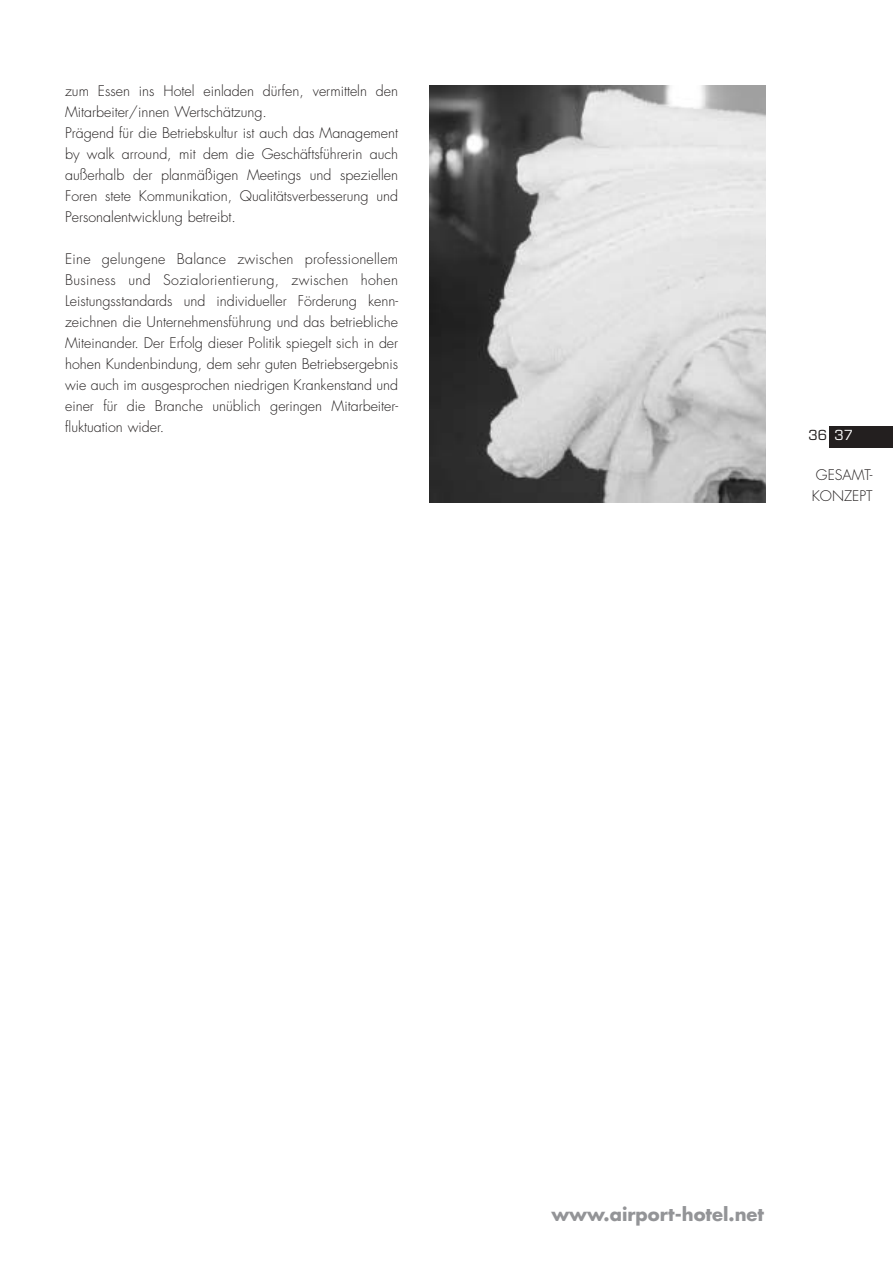
<style>
.page{position:relative;width:893px;height:1263px;background:#fff}
.page>*{position:absolute;margin:0;border:0;box-sizing:border-box;transform-origin:0 0}
.t1{font:700 18px "Futura";color:#939497}
.t2{font:300 14.25px/21px "Futura";color:#231f1f}
.t3{font:13.5px "Eurostile";color:#231f1f}
.s1{color:#fff}
</style>
<div class="page">
<img style="left:429px;top:86px;width:336px;height:417px">
<div style="left:829px;top:426px;width:63px;height:21px;background:#231f1f"></div>
<p class="t2" style="left:65px;top:82px;width:334px">zum Essen ins Hotel einladen dürfen, vermitteln den Mitarbeiter/innen Wertschätzung.<br>Prägend für die Betriebskultur ist auch das Management by walk arround, mit dem die Geschäftsführerin auch außerhalb der planmäßigen Meetings und speziellen Foren stete Kommunikation, Qualitätsverbesserung und Personalentwicklung betreibt.</p>
<p class="t2" style="left:65px;top:250px;width:334px;text-align:justify">Eine gelungene Balance zwischen professionellem Business und Sozialorientierung, zwischen hohen Leistungsstandards und individueller Förderung kenn&shy;zeichnen die Unternehmensführung und das betriebliche Miteinander. Der Erfolg dieser Politik spiegelt sich in der hohen Kundenbindung, dem sehr guten Betriebsergebnis wie auch im ausgesprochen niedrigen Krankenstand und einer für die Branche unüblich geringen Mitarbeiter&shy;fluktuation wider.</p>
<p class="t3" style="left:808px;top:430px;width:46px">36 <span class="s1">37</span></p>
<p class="t2" style="left:811px;top:465px;width:62px">GESAMT-<br>KONZEPT</p>
<p class="t1" style="left:551px;top:1206px;width:214px">www.airport-hotel.net</p>
</div>
